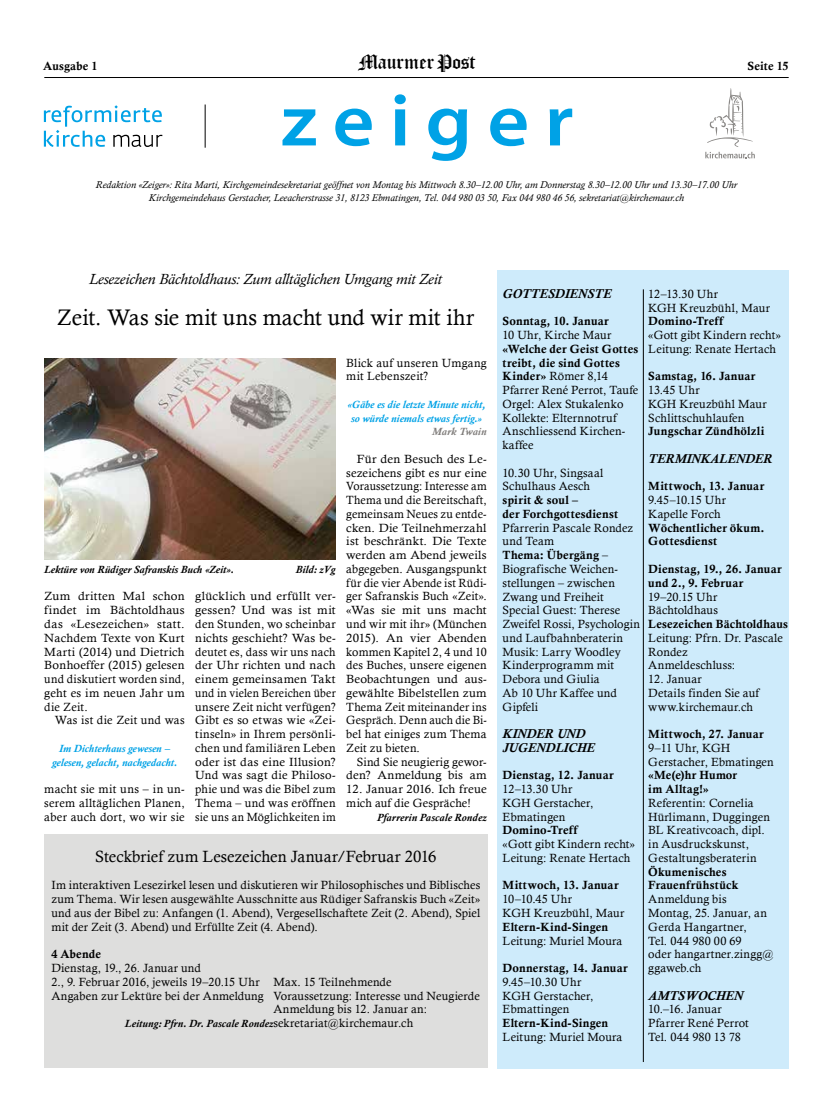
<style>
.page{position:relative;width:833px;height:1117px;background:#fff}
.page>*{position:absolute;margin:0;border:0;box-sizing:border-box;transform-origin:0 0}
.t1{font:22.5px "Calisto";letter-spacing:.005em;color:#000}
.t2{font:22.38px "Old London";color:#000}
.t3{font:16.25px "Calisto";letter-spacing:.005em;color:#000}
.t4{font:italic 15px "Calisto";color:#000}
.t5{font:italic 700 13.12px/13.8px "Calisto";color:#000}
.t6{font:11.88px/13.8px "Calisto";letter-spacing:.015em;color:#000}
.t7{font:11.88px/13.8px "Calisto";letter-spacing:.015em;color:#000;text-align:justify;scale:1.05 1}
.t8{font:11.88px/13.8px "Calis MT Bol";letter-spacing:.015em;color:#000}
.t9{font:italic 700 10.62px/13.8px "Calisto";color:#00a2e6;text-align:center}
.t10{font:italic 700 10.62px "Calisto";color:#000}
.t11{font:italic 700 10.62px "Calisto";letter-spacing:.01em;color:#7f7c7a}
.t12{font:italic 10px/13.8px "Calisto";letter-spacing:.01em;color:#000;text-align:center}
.s1{font-family:"Calis MT Bol"}
.s2{font-family:"Calisto"}
</style>
<div class="page">
<hr style="left:44px;top:77px;width:744px;height:1px;background:#000">
<div style="left:497px;top:270px;width:291px;height:798px;background:#ceebfb"></div>
<hr style="left:643px;top:289px;width:1px;height:772px;background:#000">
<svg style="left:44px;top:105px;width:118px;height:42px"></svg>
<svg style="left:282px;top:109px;width:34px;height:36px"></svg>
<svg style="left:335px;top:108px;width:37px;height:38px"></svg>
<svg style="left:394px;top:94px;width:12px;height:51px"></svg>
<svg style="left:428px;top:108px;width:39px;height:53px"></svg>
<svg style="left:490px;top:108px;width:36px;height:38px"></svg>
<svg style="left:549px;top:108px;width:23px;height:37px"></svg>
<svg style="left:705px;top:88px;width:50px;height:70px"></svg>
<hr style="left:205px;top:104px;width:1px;height:44px;background:#000">
<div style="left:44px;top:834px;width:443px;height:234px;background:#dededd"></div>
<img style="left:44px;top:359px;width:292px;height:200px">
<p class="t8" style="left:43px;top:59px;width:56px">Ausgabe 1</p>
<h2 class="t2" style="left:359px;top:49px;width:118px">Maurmer Post</h2>
<p class="t8" style="left:747px;top:59px;width:43px">Seite 15</p>
<p class="t12" style="left:96px;top:177px;width:643px">Redaktion «Zeiger»: Rita Marti, Kirchgemeindesekretariat geöffnet von Montag bis Mittwoch 8.30–12.00 Uhr, am Donnerstag 8.30–12.00 Uhr und 13.30–17.00 Uhr<br>Kirchgemeindehaus Gerstacher, Leeacherstrasse 31, 8123 Ebmatingen, Tel. 044 980 03 50, Fax 044 980 46 56, sekretariat@kirchemaur.ch</p>
<p class="t4" style="left:89px;top:270px;width:354px">Lesezeichen Bächtoldhaus: Zum alltäglichen Umgang mit Zeit</p>
<h1 class="t1" style="left:57px;top:304px;width:418px">Zeit. Was sie mit uns macht und wir mit ihr</h1>
<p class="t6" style="left:346px;top:355px;width:142px">Blick auf unseren Umgang mit Lebenszeit?</p>
<p class="t9" style="left:348px;top:397px;width:139px">«Gäbe es die letzte Minute nicht, so würde niemals etwas fertig.»</p>
<p class="t11" style="left:432px;top:425px;width:56px">Mark Twain</p>
<p class="t7" style="left:346px;top:451px;width:135px;text-indent:11px">Für den Besuch des Le&shy;sezeichens gibt es nur eine Voraussetzung: Interesse am Thema und die Bereitschaft, gemeinsam Neues zu entde&shy;cken. Die Teilnehmerzahl ist beschränkt. Die Texte werden am Abend jeweils abgegeben. Ausgangspunkt für die vier Abende ist Rüdi&shy;ger Safranskis Buch «Zeit». «Was sie mit uns macht und wir mit ihr» (München 2015). An vier Abenden kommen Kapitel 2, 4 und 10 des Buches, unsere eigenen Beobachtungen und aus&shy;gewählte Bibelstellen zum Thema Zeit miteinander ins Gespräch. Denn auch die Bi&shy;bel hat einiges zum Thema Zeit zu bieten.</p>
<p class="t6" style="left:346px;top:754px;width:142px;text-align:right">Sind Sie neugierig gewor&shy;den? Anmeldung bis am</p>
<p class="t7" style="left:346px;top:781px;width:135px">12. Januar 2016. Ich freue mich auf die Gespräche!</p>
<p class="t10" style="left:377px;top:810px;width:111px">Pfarrerin Pascale Rondez</p>
<h3 class="t3" style="left:95px;top:846px;width:342px">Steckbrief zum Lesezeichen Januar/Februar 2016</h3>
<p class="t6" style="left:51px;top:878px;width:430px;text-align:justify">Im interaktiven Lesezirkel lesen und diskutieren wir Philosophisches und Biblisches zum Thema. Wir lesen ausgewählte Ausschnitte aus Rüdiger Safranskis Buch «Zeit» und aus der Bibel zu: Anfangen (1. Abend), Vergesellschaftete Zeit (2. Abend), Spiel mit der Zeit (3. Abend) und Erfüllte Zeit (4. Abend).</p>
<p class="t8" style="left:51px;top:947px;width:51px">4 Abende</p>
<p class="t6" style="left:51px;top:960px;width:214px">Dienstag, 19., 26. Januar und<br>2., 9. Februar 2016, jeweils 19–20.15 Uhr<br>Angaben zur Lektüre bei der Anmeldung</p>
<p class="t10" style="left:125px;top:1017px;width:150px">Leitung: Pfrn. Dr. Pascale Rondez</p>
<p class="t10" style="left:44px;top:563px;width:191px">Lektüre von Rüdiger Safranskis Buch «Zeit».</p>
<p class="t10" style="left:296px;top:563px;width:41px">Bild: zVg</p>
<p class="t7" style="left:44px;top:589px;width:135px">Zum dritten Mal schon findet im Bächtoldhaus das «Lesezeichen» statt.<br>Nachdem Texte von Kurt Marti (2014) und Dietrich Bonhoeffer (2015) gelesen und diskutiert worden sind, geht es im neuen Jahr um die Zeit.</p>
<p class="t6" style="left:55px;top:713px;width:131px">Was ist die Zeit und was</p>
<p class="t7" style="left:195px;top:589px;width:135px">glücklich und erfüllt ver&shy;gessen? Und was ist mit den Stunden, wo scheinbar nichts geschieht? Was be&shy;deutet es, dass wir uns nach der Uhr richten und nach einem gemeinsamen Takt und in vielen Bereichen über unsere Zeit nicht verfügen?<br>Gibt es so etwas wie «Zei&shy;tinseln» in Ihrem persönli&shy;chen und familiären Leben oder ist das eine Illusion?<br>Und was sagt die Philoso&shy;phie und was die Bibel zum Thema – und was eröffnen sie uns an Möglichkeiten im</p>
<p class="t9" style="left:52px;top:741px;width:126px">Im Dichterhaus gewesen – gelesen, gelacht, nachgedacht.</p>
<p class="t6" style="left:44px;top:781px;width:142px;text-align:justify">macht sie mit uns – in un&shy;serem alltäglichen Planen, aber auch dort, wo wir sie</p>
<p class="t6" style="left:273px;top:974px;width:208px">Max. 15 Teilnehmende<br>Voraussetzung: Interesse und Neugierde<br>Anmeldung bis 12. Januar an: sekretariat@kirchemaur.ch</p>
<p class="t5" style="left:502px;top:286px;width:110px">GOTTESDIENSTE</p>
<p class="t8" style="left:502px;top:314px;width:108px">Sonntag, 10. Januar</p>
<p class="t6" style="left:502px;top:328px;width:110px">10 Uhr, Kirche Maur</p>
<p class="t8" style="left:502px;top:342px;width:137px">«Welche der Geist Gottes treibt, die sind Gottes</p>
<p class="t6" style="left:502px;top:369px;width:137px"><span class="s1">Kinder»</span> Römer 8,14<br>Pfarrer René Perrot, Taufe<br>Orgel: Alex Stukalenko<br>Kollekte: Elternnotruf<br>Anschliessend Kirchen&shy;kaffee</p>
<p class="t6" style="left:502px;top:465px;width:102px">10.30 Uhr, Singsaal<br>Schulhaus Aesch</p>
<p class="t8" style="left:502px;top:493px;width:117px">spirit &amp; soul –<br>der Forchgottesdienst</p>
<p class="t6" style="left:502px;top:520px;width:132px">Pfarrerin Pascale Rondez und Team</p>
<p class="t8" style="left:502px;top:548px;width:107px">Thema: Übergäng <span class="s2">–</span></p>
<p class="t6" style="left:502px;top:561px;width:139px">Biografische Weichen&shy;stellungen – zwischen<br>Zwang und Freiheit<br>Special Guest: Therese<br>Zweifel Rossi, Psychologin und Laufbahnberaterin<br>Musik: Larry Woodley<br>Kinderprogramm mit<br>Debora und Giulia<br>Ab 10 Uhr Kaffee und<br>Gipfeli</p>
<p class="t5" style="left:502px;top:726px;width:94px">KINDER UND<br>JUGENDLICHE</p>
<p class="t8" style="left:502px;top:768px;width:112px">Dienstag, 12. Januar</p>
<p class="t6" style="left:502px;top:781px;width:92px">12–13.30 Uhr<br>KGH Gerstacher,<br>Ebmatingen</p>
<p class="t8" style="left:502px;top:823px;width:76px">Domino-Treff</p>
<p class="t6" style="left:502px;top:836px;width:134px">«Gott gibt Kindern recht»<br>Leitung: Renate Hertach</p>
<p class="t8" style="left:502px;top:878px;width:117px">Mittwoch, 13. Januar</p>
<p class="t6" style="left:502px;top:891px;width:123px">10–10.45 Uhr<br>KGH Kreuzbühl, Maur</p>
<p class="t8" style="left:502px;top:919px;width:107px">Eltern-Kind-Singen</p>
<p class="t6" style="left:502px;top:933px;width:121px">Leitung: Muriel Moura</p>
<p class="t8" style="left:502px;top:960px;width:127px">Donnerstag, 14. Januar</p>
<p class="t6" style="left:502px;top:974px;width:92px">9.45–10.30 Uhr<br>KGH Gerstacher,<br>Ebmattingen</p>
<p class="t8" style="left:502px;top:1015px;width:107px">Eltern-Kind-Singen</p>
<p class="t6" style="left:502px;top:1029px;width:121px">Leitung: Muriel Moura</p>
<p class="t6" style="left:648px;top:287px;width:123px">12–13.30 Uhr<br>KGH Kreuzbühl, Maur</p>
<p class="t8" style="left:648px;top:314px;width:76px">Domino-Treff</p>
<p class="t6" style="left:648px;top:328px;width:134px">«Gott gibt Kindern recht»<br>Leitung: Renate Hertach</p>
<p class="t8" style="left:648px;top:369px;width:109px">Samstag, 16. Januar</p>
<p class="t6" style="left:648px;top:383px;width:120px">13.45 Uhr<br>KGH Kreuzbühl Maur<br>Schlittschuhlaufen</p>
<p class="t8" style="left:648px;top:424px;width:118px">Jungschar Zündhölzli</p>
<p class="t5" style="left:648px;top:451px;width:125px">TERMINKALENDER</p>
<p class="t8" style="left:648px;top:479px;width:117px">Mittwoch, 13. Januar</p>
<p class="t6" style="left:648px;top:493px;width:79px">9.45–10.15 Uhr<br>Kapelle Forch</p>
<p class="t8" style="left:648px;top:520px;width:118px">Wöchentlicher ökum.<br>Gottesdienst</p>
<p class="t8" style="left:648px;top:562px;width:135px">Dienstag, 19., 26. Januar und 2., 9. Februar</p>
<p class="t6" style="left:648px;top:589px;width:71px">19–20.15 Uhr<br>Bächtoldhaus</p>
<p class="t8" style="left:648px;top:617px;width:141px">Lesezeichen Bächtoldhaus</p>
<p class="t6" style="left:648px;top:630px;width:136px">Leitung: Pfrn. Dr. Pascale<br>Rondez<br>Anmeldeschluss:</p>
<p class="t6" style="left:648px;top:671px;width:112px">12. Januar<br>Details finden Sie auf www.kirchemaur.ch</p>
<p class="t8" style="left:648px;top:727px;width:117px">Mittwoch, 27. Januar</p>
<p class="t6" style="left:648px;top:740px;width:127px">9–11 Uhr, KGH<br>Gerstacher, Ebmatingen</p>
<p class="t8" style="left:648px;top:768px;width:90px">«Me(e)hr Humor im Alltag!»</p>
<p class="t6" style="left:648px;top:795px;width:123px">Referentin: Cornelia<br>Hürlimann, Duggingen<br>BL Kreativcoach, dipl. in Ausdruckskunst,<br>Gestaltungsberaterin</p>
<p class="t8" style="left:648px;top:864px;width:91px">Ökumenisches<br>Frauenfrühstück</p>
<p class="t6" style="left:648px;top:892px;width:126px">Anmeldung bis<br>Montag, 25. Januar, an<br>Gerda Hangartner,<br>Tel. 044 980 00 69<br>oder hangartner.zingg@ ggaweb.ch</p>
<p class="t5" style="left:648px;top:988px;width:96px">AMTSWOCHEN</p>
<p class="t6" style="left:648px;top:1001px;width:102px">10.–16. Januar<br>Pfarrer René Perrot<br>Tel. 044 980 13 78</p>
</div>
